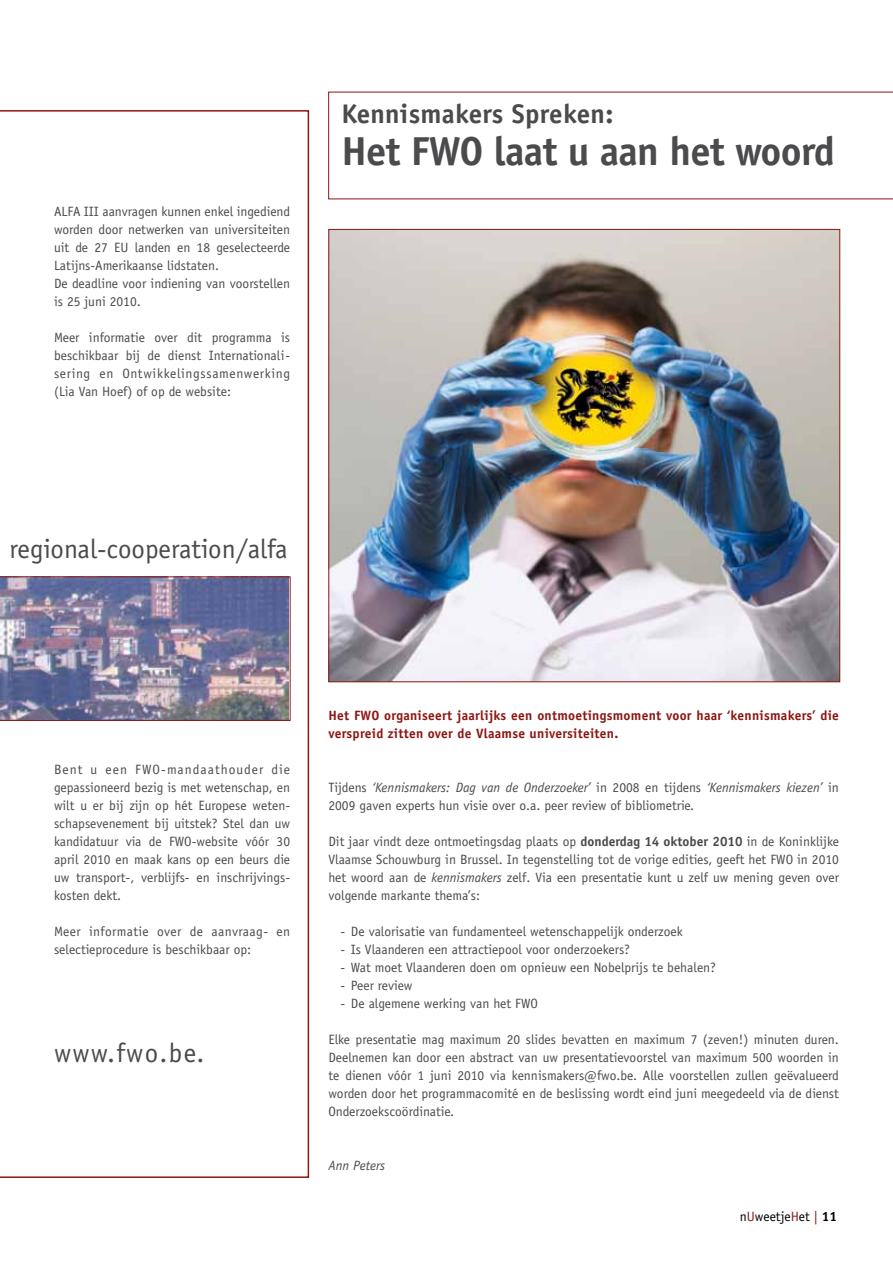
<style>
.page{position:relative;width:893px;height:1263px;background:#fff}
.page>*{position:absolute;margin:0;border:0;box-sizing:border-box;transform-origin:0 0}
.t1{font:700 40.5px "Officina Sans";letter-spacing:-.02em;color:#4b4b4d}
.t2{font:27px "Officina Sans";color:#4b4b4d}
.t3{font:700 27px "Officina Sans";letter-spacing:.01em;color:#4b4b4d}
.t4{font:13.5px/18px "Officina Sans";color:#4b4b4d;text-align:justify}
.t5{font:700 13.5px/18px "Officina Sans";letter-spacing:.02em;color:#8c1713}
.t6{font:13.5px "Officina Sans";color:#000}
.t7{font:italic 13.5px "Officina Sans";color:#4b4b4d}
.s1{font-style:italic}
.s2{font-weight:700}
.s3{color:#8c1713}
</style>
<div class="page">
<svg style="left:328px;top:92px;width:565px;height:107px"></svg>
<img style="left:330px;top:231px;width:508px;height:449px">
<svg style="left:0;top:110px;width:309px;height:1068px"></svg>
<img style="left:0;top:576px;width:291px;height:145px">
<p class="t4" style="left:54px;top:202px;width:238px;text-align:left">ALFA III aanvragen kunnen enkel ingediend worden door netwerken van universiteiten uit de 27 EU landen en 18 geselecteerde Latijns-Amerikaanse lidstaten.<br>De deadline voor indiening van voorstellen is 25 juni 2010.</p>
<p class="t4" style="left:54px;top:328px;width:238px">Meer informatie over dit programma is beschikbaar bij de dienst Internationali&shy;sering en Ontwikkelingssamenwerking (Lia Van Hoef) of op de website:</p>
<h2 class="t3" style="left:341px;top:97px;width:273px">Kennismakers Spreken:</h2>
<h1 class="t1" style="left:341px;top:126px;width:495px">Het FWO laat u aan het woord</h1>
<h2 class="t2" style="left:10px;top:533px;width:280px">regional-cooperation/alfa</h2>
<p class="t4" style="left:54px;top:760px;width:238px">Bent u een FWO-mandaathouder die gepassioneerd bezig is met wetenschap, en wilt u er bij zijn op hét Europese weten&shy;schapsevenement bij uitstek? Stel dan uw kandidatuur via de FWO-website vóór 30 april 2010 en maak kans op een beurs die uw transport-, verblijfs- en inschrijvings&shy;kosten dekt.</p>
<p class="t4" style="left:54px;top:922px;width:238px">Meer informatie over de aanvraag- en selectieprocedure is beschikbaar op:</p>
<h2 class="t2" style="left:54px;top:1037px;width:152px">www.fwo.be.</h2>
<p class="t5" style="left:328px;top:706px;width:512px">Het FWO organiseert jaarlijks een ontmoetingsmoment voor haar ‘kennismakers’ die verspreid zitten over de Vlaamse universiteiten.</p>
<p class="t4" style="left:328px;top:778px;width:512px">Tijdens <span class="s1">‘Kennismakers: Dag van de Onderzoeker’</span> in 2008 en tijdens <span class="s1">‘Kennismakers kiezen’</span> in<br>2009 gaven experts hun visie over o.a. peer review of bibliometrie.</p>
<p class="t4" style="left:328px;top:832px;width:512px">Dit jaar vindt deze ontmoetingsdag plaats op <span class="s2">donderdag 14 oktober 2010</span> in de Koninklijke Vlaamse Schouwburg in Brussel. In tegenstelling tot de vorige edities, geeft het FWO in 2010 het woord aan de <span class="s1">kennismakers</span> zelf. Via een presentatie kunt u zelf uw mening geven over volgende markante thema’s:</p>
<p class="t4" style="left:340px;top:922px;width:344px">- De valorisatie van fundamenteel wetenschappelijk onderzoek</p>
<p class="t4" style="left:340px;top:940px;width:291px">- Is Vlaanderen een attractiepool voor onderzoekers?</p>
<p class="t4" style="left:340px;top:958px;width:377px">- Wat moet Vlaanderen doen om opnieuw een Nobelprijs te behalen?</p>
<p class="t4" style="left:340px;top:976px;width:74px">- Peer review</p>
<p class="t4" style="left:340px;top:994px;width:199px">- De algemene werking van het FWO</p>
<p class="t4" style="left:328px;top:1030px;width:512px">Elke presentatie mag maximum 20 slides bevatten en maximum 7 (zeven!) minuten duren.<br>Deelnemen kan door een abstract van uw presentatievoorstel van maximum 500 woorden in te dienen vóór 1 juni 2010 via kennismakers@fwo.be. Alle voorstellen zullen geëvalueerd worden door het programmacomité en de beslissing wordt eind juni meegedeeld via de dienst Onderzoekscoördinatie.</p>
<p class="t7" style="left:328px;top:1158px;width:58px">Ann Peters</p>
<p class="t6" style="left:740px;top:1209px;width:98px">n<span class="s3">U</span>weetje<span class="s3">H</span>et <span class="s3">|</span> <span class="s2">11</span></p>
</div>
